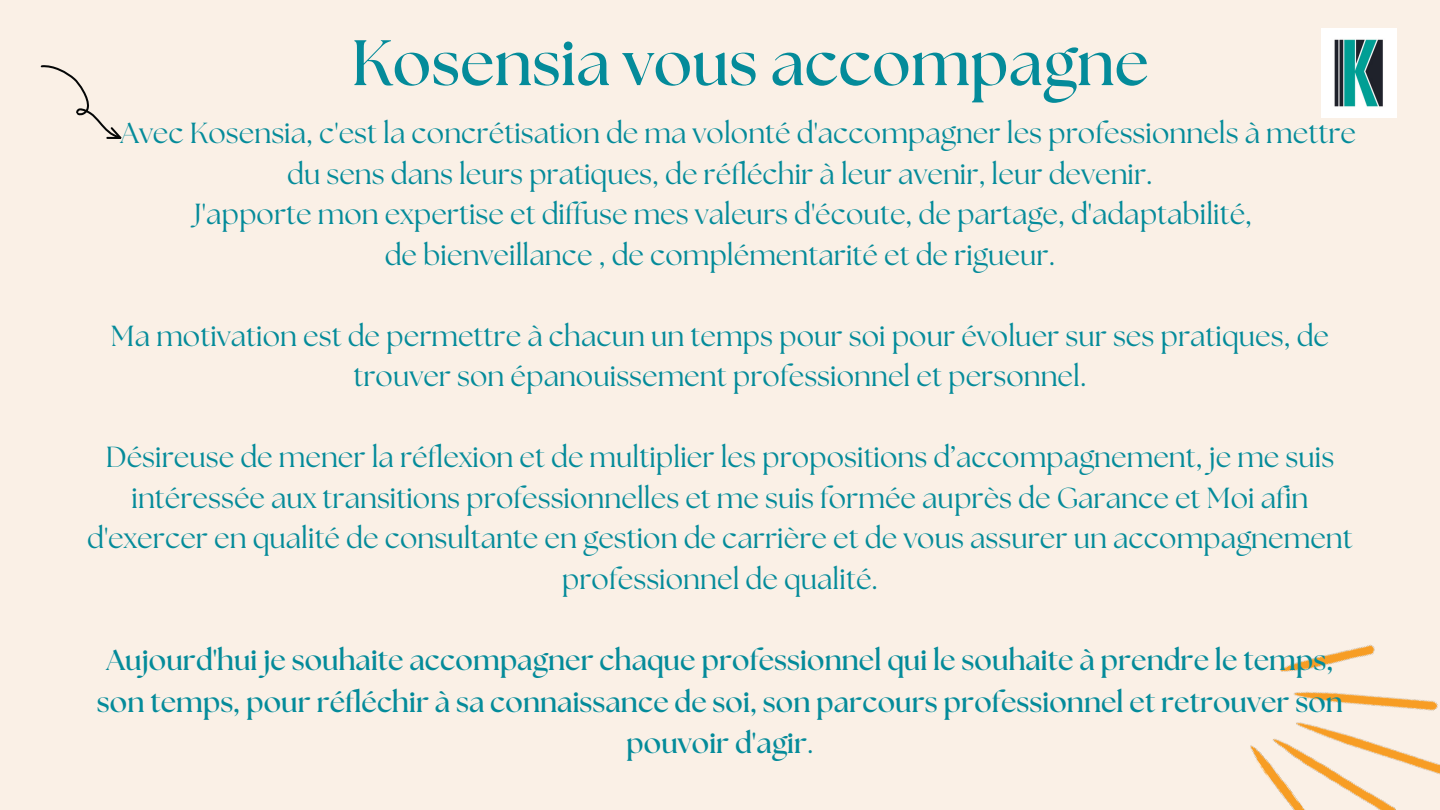
<style>
.page{position:relative;width:1440px;height:810px;background:#faf0e6}
.page>*{position:absolute;margin:0;border:0;box-sizing:border-box;transform-origin:0 0}
.t1{font:700 64.1px "The Seasons";color:#048b9a}
.t2{font:29px/40.5px "The Seasons";color:#048b9a;text-align:center}
.t3{font:700 29px/41.2px "The Seasons";color:#048b9a;text-align:center}
.s1{font-weight:400}
</style>
<div class="page">
<img style="left:1250px;top:644px;width:190px;height:166px">
<svg style="left:40px;top:65px;width:82px;height:74px"></svg>
<img style="left:1322px;top:29px;width:74px;height:89px">
<p class="t1" style="left:351px;top:34px;width:799px">Kosensia vous accompagne</p>
<h1 class="t2" style="left:287px;top:115px;width:1070px;text-align:left;text-indent:-167px">Avec Kosensia, c'est la concrétisation de ma volonté d'accompagner les professionnels à mettre du sens dans leurs pratiques, de réfléchir à leur avenir, leur devenir.</h1>
<p class="t2" style="left:194px;top:196px;width:1060px">J'apporte mon expertise et diffuse mes valeurs d'écoute, de partage, d'adaptabilité,</p>
<p class="t2" style="left:385px;top:236px;width:672px">de bienveillance , de complémentarité et de rigueur.</p>
<p class="t2" style="left:111px;top:317px;width:1220px">Ma motivation est de permettre à chacun un temps pour soi pour évoluer sur ses pratiques, de trouver son épanouissement professionnel et personnel.</p>
<p class="t2" style="left:87px;top:439px;width:1267px">Désireuse de mener la réflexion et de multiplier les propositions d’accompagnement, je me suis intéressée aux transitions professionnelles et me suis formée auprès de Garance et Moi afin d'exercer en qualité de consultante en gestion de carrière et de vous assurer un accompagnement professionnel de qualité.</p>
<p class="t3" style="left:97px;top:641px;width:1248px">Aujourd'hui je souhaite accompagner chaque professionnel qui le souhaite à prendre le temps, son temps, pour réfléchir à sa connaissance de soi, son parcours professionnel et retrouver son pouvoir d'agir<span class="s1">.</span></p>
</div>
